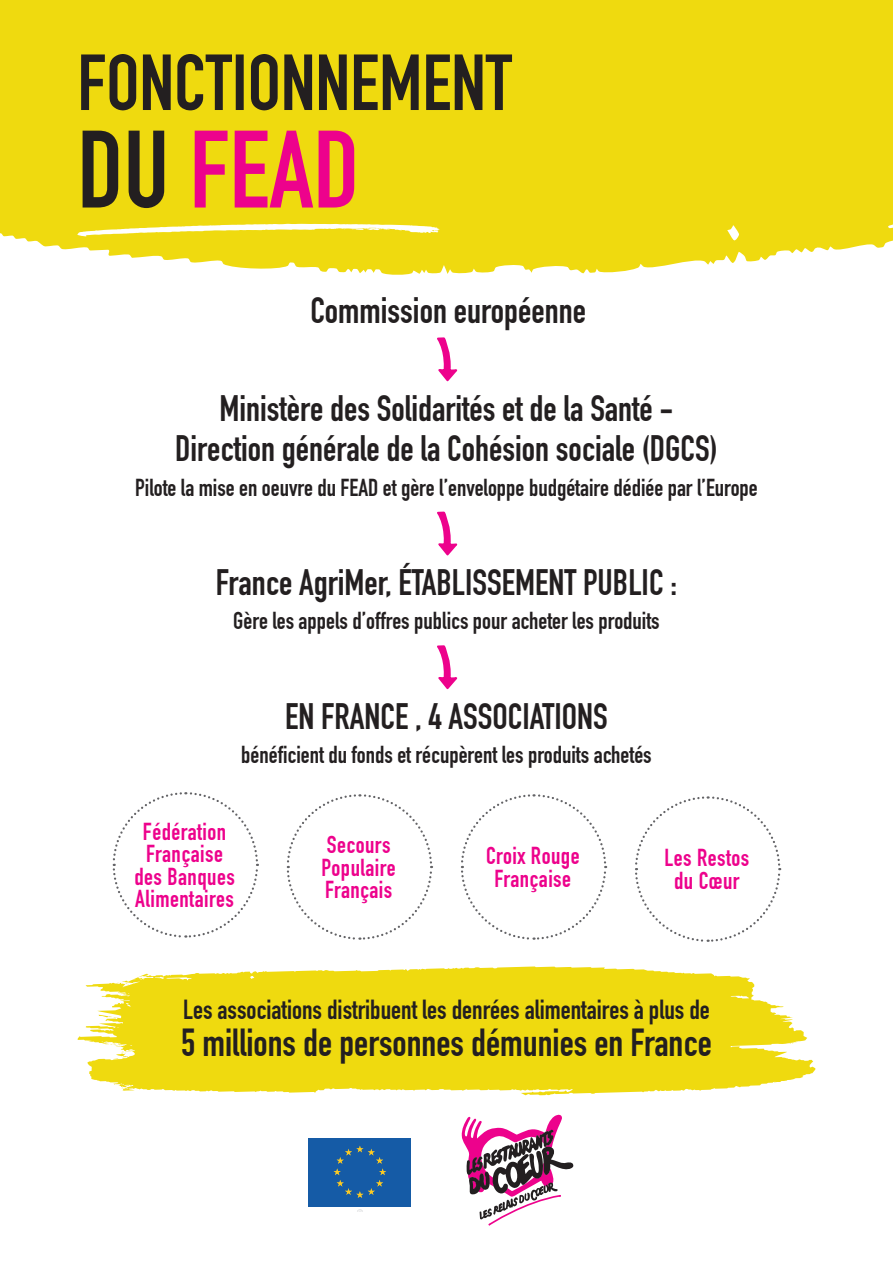
<style>
.page{position:relative;width:893px;height:1263px;background:#fff}
.page>*{position:absolute;margin:0;border:0;box-sizing:border-box;transform-origin:0 0}
.t1{font:108px "DIN Engschrift";color:#ed028c}
.t2{font:78px "DIN Engschrift";color:#231f20}
.t3{font:38.25px "DIN Engschrift";color:#231f20}
.t4{font:36px/40.5px "DIN Engschrift";color:#231f20;text-align:center}
.t5{font:27px "DIN Engschrift";color:#231f20}
.t6{font:24px "DIN Engschrift";color:#231f20}
.t7{font:24px/22.5px "DIN Engschrift";letter-spacing:.02em;color:#ed028c;text-align:center}
.s1{color:#231f20}
</style>
<div class="page">
<svg style="left:77px;top:966px;width:738px;height:129px;background:#f1df35"></svg>
<div style="left:0;top:0;width:893px;height:275px;background:#efda0f"></div>
<svg style="left:461px;top:1114px;width:112px;height:112px"></svg>
<svg style="left:357px;top:1209px;width:6px;height:3px"></svg>
<div style="left:309px;top:1138px;width:102px;height:68px;background:#155ba6"></div>
<svg style="left:334px;top:1145px;width:52px;height:53px"></svg>
<svg style="left:112px;top:792px;width:147px;height:146px"></svg>
<svg style="left:286px;top:794px;width:147px;height:146px"></svg>
<svg style="left:461px;top:794px;width:146px;height:146px"></svg>
<svg style="left:635px;top:796px;width:146px;height:146px"></svg>
<svg style="left:437px;top:337px;width:21px;height:45px"></svg>
<svg style="left:437px;top:511px;width:21px;height:45px"></svg>
<svg style="left:437px;top:645px;width:21px;height:45px"></svg>
<svg style="left:77px;top:224px;width:363px;height:12px"></svg>
<h2 class="t2" style="left:77px;top:37px;width:436px">FONCTIONNEMENT</h2>
<h1 class="t1" style="left:77px;top:106px;width:283px"><span class="s1">DU</span> FEAD</h1>
<h3 class="t4" style="left:310px;top:290px;width:277px">Commission européenne</h3>
<h3 class="t4" style="left:175px;top:388px;width:544px">Ministère des Solidarités et de la Santé -<br>Direction générale de la Cohésion sociale (DGCS)</h3>
<p class="t6" style="left:135px;top:473px;width:624px">Pilote la mise en oeuvre du FEAD et gère l’enveloppe budgétaire dédiée par l’Europe</p>
<h3 class="t4" style="left:216px;top:562px;width:463px">France AgriMer, ÉTABLISSEMENT PUBLIC :</h3>
<p class="t6" style="left:233px;top:607px;width:428px">Gère les appels d’offres publics pour acheter les produits</p>
<h3 class="t4" style="left:285px;top:696px;width:324px">EN FRANCE , 4 ASSOCIATIONS</h3>
<p class="t6" style="left:241px;top:740px;width:412px">bénéficient du fonds et récupèrent les produits achetés</p>
<p class="t7" style="left:134px;top:820px;width:102px">Fédération<br>Française des Banques<br>Alimentaires</p>
<p class="t7" style="left:322px;top:833px;width:76px;text-align:left">Secours<br>Populaire<br>Français</p>
<p class="t7" style="left:486px;top:845px;width:95px">Croix Rouge<br>Française</p>
<p class="t7" style="left:664px;top:847px;width:86px">Les Restos du Cœur</p>
<p class="t5" style="left:183px;top:993px;width:528px">Les associations distribuent les denrées alimentaires à plus de</p>
<h3 class="t3" style="left:181px;top:1020px;width:532px">5 millions de personnes démunies en France</h3>
</div>
